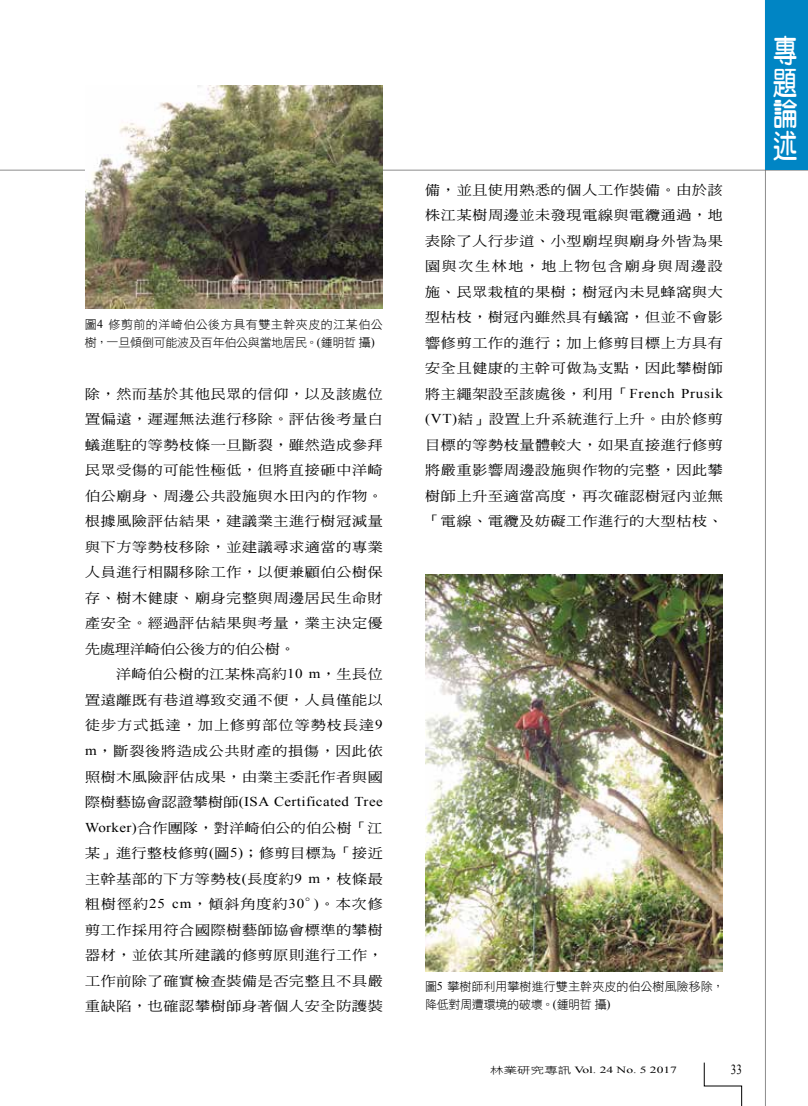
<style>
.page{position:relative;width:808px;height:1106px;background:#fff}
.page>*{position:absolute;margin:0;border:0;box-sizing:border-box;transform-origin:0 0}
.t1{font:31.5px/31.5px "DF Yuan W7 WINP BF";color:#fff;text-align:justify;scale:.77 1}
.t2{font:13.8px "Times New Roman";color:#000;scale:.8 1}
.t3{font:13.5px/25.5px "DF Ming W5 WINP BF";letter-spacing:.045em;color:#000;text-align:justify;scale:1.11 1}
.t4{font:13.5px "Times New Roman";letter-spacing:.025em;color:#000;scale:1.11 1}
.t5{font:12px/18px "DF Hei W3 WINP BF";letter-spacing:.035em;color:#000}
.t6{font:12px/18px "DF Hei W3 WINP BF";color:#000}
.t7{font:9.45px "Times New Roman";color:#000;scale:1.43 1}
.s1{font-family:"Times New Roman"}
.s2{font-family:"DF Ming W5 WINP BF"}
.s3{font-family:"DF Hei W3 WINP BF"}
</style>
<div class="page">
<hr style="left:0;top:170px;width:808px;height:1px;background:#636363">
<hr style="left:765px;top:0;width:1px;height:1106px;background:#636363">
<svg style="left:704px;top:1062px;width:38px;height:44px"></svg>
<div style="left:766px;top:0;width:42px;height:170px;background:#0085c4"></div>
<img style="left:85px;top:85px;width:298px;height:223px">
<img style="left:425px;top:574px;width:298px;height:397px">
<p class="t5" style="left:85px;top:315px;width:299px">圖<span class="s1">4</span> 修剪前的洋崎伯公後方具有雙主幹夾皮的江某伯公樹，一旦傾倒可能波及百年伯公與當地居民。<span class="s1">(</span>鍾明哲攝<span class="s1">)</span></p>
<p class="t3" style="left:85px;top:381px;width:270px">除，然而基於其他民眾的信仰，以及該處位置偏遠，遲遲無法進行移除。評估後考量白蟻進駐的等勢枝條一旦斷裂，雖然造成參拜民眾受傷的可能性極低，但將直接砸中洋崎伯公廟身、周邊公共設施與水田內的作物。根據風險評估結果，建議業主進行樹冠減量與下方等勢枝移除，並建議尋求適當的專業人員進行相關移除工作，以便兼顧伯公樹保存、樹木健康、廟身完整與周邊居民生命財產安全。經過評估結果與考量，業主決定優先處理洋崎伯公後方的伯公樹。</p>
<p class="t3" style="left:85px;top:661px;width:270px;text-indent:31px">洋崎伯公樹的江某株高約<span class="s1">10 m</span>，生長位置遠離既有巷道導致交通不便，人員僅能以徒步方式抵達，加上修剪部位等勢枝長達<span class="s1">9 m</span>，斷裂後將造成公共財產的損傷，因此依照樹木風險評估成果，由業主委託作者與國</p>
<p class="t4" style="left:85px;top:792px;width:270px"><span class="s2">際樹藝協會認證攀樹師</span>(ISA Certificated Tree</p>
<p class="t3" style="left:85px;top:814px;width:270px"><span class="s1">Worker)</span>合作團隊，對洋崎伯公的伯公樹「江某」進行整枝修剪<span class="s1">(</span>圖<span class="s1">5)</span>；修剪目標為「接近主幹基部的下方等勢枝<span class="s1">(</span>長度約<span class="s1">9 m</span>，枝條最粗樹徑約<span class="s1">25 cm</span>，傾斜角度約<span class="s1">30</span>°<span class="s1">)</span>。本次修剪工作採用符合國際樹藝師協會標準的攀樹器材，並依其所建議的修剪原則進行工作，工作前除了確實檢查裝備是否完整且不具嚴重缺陷，也確認攀樹師身著個人安全防護裝</p>
<p class="t3" style="left:425px;top:177px;width:270px">備，並且使用熟悉的個人工作裝備。由於該株江某樹周邊並未發現電線與電纜通過，地表除了人行步道、小型廟埕與廟身外皆為果園與次生林地，地上物包含廟身與周邊設施、民眾栽植的果樹；樹冠內未見蜂窩與大型枯枝，樹冠內雖然具有蟻窩，但並不會影響修剪工作的進行；加上修剪目標上方具有安全且健康的主幹可做為支點，因此攀樹師將主繩架設至該處後，利用「<span class="s1">French Prusik (VT)</span>結」設置上升系統進行上升。由於修剪目標的等勢枝量體較大，如果直接進行修剪將嚴重影響周邊設施與作物的完整，因此攀樹師上升至適當高度，再次確認樹冠內並無「電線、電纜及妨礙工作進行的大型枯枝、</p>
<h1 class="t1" style="left:773px;top:35px;width:32px">專題論述</h1>
<p class="t6" style="left:425px;top:977px;width:300px">圖<span class="s1">5</span> 攀樹師利用攀樹進行雙主幹夾皮的伯公樹風險移除，降低對周遭環境的破壞。<span class="s1">(</span>鍾明哲攝<span class="s1">)</span></p>
<p class="t7" style="left:490px;top:1063px;width:132px"><span class="s3">林業研究專訊</span> Vol. 24 No. 5 2017</p>
<p class="t2" style="left:731px;top:1060px;width:15px">33</p>
</div>
